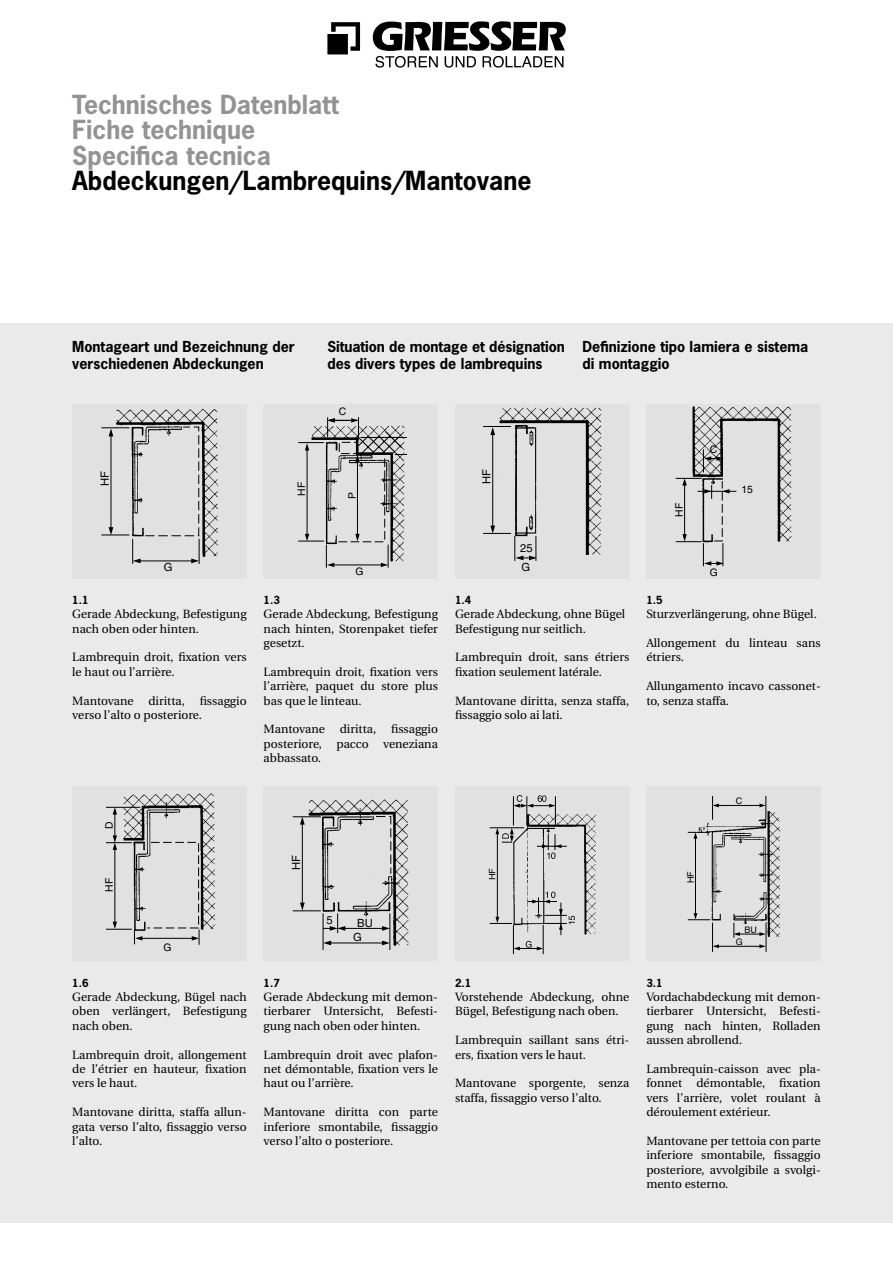
<style>
.page{position:relative;width:893px;height:1263px;background:#fff}
.page>*{position:absolute;margin:0;border:0;box-sizing:border-box;transform-origin:0 0}
.t1{font:700 24.75px "News Gothic";color:#939393}
.t2{font:700 24.75px "News Gothic";color:#000}
.titel{font:700 14.25px/17.1px "News Gothic";color:#000}
.bodytext{font:12px/14.4px "Utopia";color:#000;text-align:justify}
.t3{font:11.25px "Helvetica";color:#000}
.marginalien{font:700 10.5px "News Gothic";color:#000}
.t4{font:10.35px "Helvetica";color:#000}
.t5{font:9px "Helvetica";color:#000}
</style>
<div class="page">
<div style="left:0;top:323px;width:893px;height:899px;background:#eaeaea"></div>
<svg style="left:373px;top:21px;width:193px;height:47px"></svg>
<svg style="left:327px;top:22px;width:33px;height:32px"></svg>
<div style="left:72px;top:404px;width:175px;height:174px;background:#e1e1e1"></div>
<div style="left:264px;top:404px;width:174px;height:174px;background:#e1e1e1"></div>
<div style="left:455px;top:404px;width:174px;height:174px;background:#e1e1e1"></div>
<div style="left:646px;top:404px;width:175px;height:174px;background:#e1e1e1"></div>
<div style="left:72px;top:787px;width:175px;height:174px;background:#e1e1e1"></div>
<div style="left:264px;top:787px;width:174px;height:174px;background:#e1e1e1"></div>
<div style="left:455px;top:787px;width:174px;height:174px;background:#e1e1e1"></div>
<div style="left:646px;top:787px;width:175px;height:174px;background:#e1e1e1"></div>
<img style="left:116px;top:408px;width:102px;height:149px">
<svg style="left:101px;top:426px;width:99px;height:138px"></svg>
<svg style="left:298px;top:417px;width:109px;height:151px"></svg>
<img style="left:498px;top:407px;width:104px;height:148px">
<hr style="left:492px;top:434px;width:1px;height:93px;background:#000">
<svg style="left:483px;top:426px;width:28px;height:9px"></svg>
<svg style="left:483px;top:526px;width:54px;height:35px"></svg>
<img style="left:691px;top:406px;width:101px;height:136px">
<svg style="left:703px;top:449px;width:21px;height:23px"></svg>
<svg style="left:676px;top:478px;width:53px;height:88px"></svg>
<hr style="left:698px;top:491px;width:38px;height:1px;background:#000">
<img style="left:120px;top:793px;width:96px;height:137px">
<svg style="left:106px;top:807px;width:94px;height:138px"></svg>
<img style="left:308px;top:799px;width:101px;height:151px">
<svg style="left:324px;top:940px;width:7px;height:5px"></svg>
<svg style="left:382px;top:940px;width:8px;height:5px"></svg>
<hr style="left:330px;top:943px;width:53px;height:1px;background:#000">
<hr style="left:302px;top:824px;width:1px;height:79px;background:#000">
<svg style="left:293px;top:816px;width:28px;height:9px"></svg>
<svg style="left:382px;top:926px;width:8px;height:5px"></svg>
<hr style="left:341px;top:928px;width:42px;height:1px;background:#000">
<hr style="left:390px;top:913px;width:1px;height:37px;background:#000">
<hr style="left:323px;top:913px;width:1px;height:37px;background:#000">
<svg style="left:293px;top:902px;width:52px;height:31px"></svg>
<svg style="left:375px;top:815px;width:17px;height:60px"></svg>
<img style="left:513px;top:814px;width:83px;height:121px">
<hr style="left:497px;top:833px;width:1px;height:84px;background:#000">
<hr style="left:490px;top:827px;width:34px;height:1px;background:#000">
<svg style="left:489px;top:869px;width:6px;height:10px"></svg>
<hr style="left:537px;top:846px;width:30px;height:1px;background:#000">
<svg style="left:495px;top:795px;width:66px;height:64px"></svg>
<svg style="left:490px;top:892px;width:85px;height:62px"></svg>
<hr style="left:527px;top:901px;width:30px;height:1px;background:#000">
<img style="left:698px;top:811px;width:83px;height:126px">
<hr style="left:718px;top:946px;width:43px;height:1px;background:#000">
<hr style="left:695px;top:836px;width:1px;height:77px;background:#000">
<svg style="left:688px;top:832px;width:22px;height:7px"></svg>
<svg style="left:688px;top:913px;width:31px;height:39px"></svg>
<hr style="left:718px;top:805px;width:43px;height:1px;background:#000">
<svg style="left:712px;top:796px;width:7px;height:24px"></svg>
<svg style="left:759px;top:796px;width:8px;height:24px"></svg>
<svg style="left:733px;top:923px;width:34px;height:29px"></svg>
<p class="t1" style="left:72px;top:88px;width:268px">Technisches Datenblatt</p>
<p class="t1" style="left:72px;top:113px;width:184px">Fiche technique</p>
<p class="t1" style="left:72px;top:139px;width:200px">Specifica tecnica</p>
<p class="t2" style="left:72px;top:164px;width:461px">Abdeckungen/Lambrequins/Mantovane</p>
<p class="titel" style="left:72px;top:337px;width:224px">Montageart und Bezeichnung der verschiedenen Abdeckungen</p>
<p class="titel" style="left:327px;top:337px;width:239px">Situation de montage et désignation des divers types de lambrequins</p>
<p class="titel" style="left:583px;top:337px;width:227px">Definizione tipo lamiera e sistema di montaggio</p>
<p class="t4" style="left:339px;top:406px;width:9px">C</p>
<p class="t4" style="left:710px;top:443px;width:9px">C</p>
<p class="t3" style="left:98px;top:486px;width:17px;rotate:-90deg">HF</p>
<p class="t4" style="left:295px;top:496px;width:15px;rotate:-90deg">HF</p>
<p class="t4" style="left:346px;top:498px;width:8px;rotate:-90deg">P</p>
<p class="t3" style="left:480px;top:484px;width:17px;rotate:-90deg">HF</p>
<p class="t4" style="left:741px;top:483px;width:13px">15</p>
<p class="t4" style="left:673px;top:517px;width:15px;rotate:-90deg">HF</p>
<p class="t3" style="left:520px;top:541px;width:14px">25</p>
<p class="t3" style="left:164px;top:561px;width:10px">G</p>
<p class="t4" style="left:356px;top:565px;width:10px">G</p>
<p class="t3" style="left:522px;top:561px;width:10px">G</p>
<p class="t4" style="left:710px;top:566px;width:10px">G</p>
<p class="marginalien" style="left:72px;top:593px;width:18px">1.1</p>
<p class="bodytext" style="left:72px;top:607px;width:176px">Gerade Abdeckung, Befestigung nach oben oder hinten.</p>
<p class="bodytext" style="left:72px;top:650px;width:176px">Lambrequin droit, fixation vers le haut ou l’arrière.</p>
<p class="bodytext" style="left:72px;top:694px;width:176px">Mantovane diritta, fissaggio verso l’alto o posteriore.</p>
<p class="marginalien" style="left:264px;top:593px;width:18px">1.3</p>
<p class="bodytext" style="left:264px;top:607px;width:176px">Gerade Abdeckung, Befestigung nach hinten, Storenpaket tiefer gesetzt.</p>
<p class="bodytext" style="left:264px;top:665px;width:176px">Lambrequin droit, fixation vers l’arrière, paquet du store plus bas que le linteau.</p>
<p class="bodytext" style="left:264px;top:722px;width:176px">Mantovane diritta, fissaggio posteriore, pacco veneziana abbassato.</p>
<p class="marginalien" style="left:455px;top:593px;width:18px">1.4</p>
<p class="bodytext" style="left:455px;top:607px;width:172px">Gerade Abdeckung, ohne Bügel</p>
<p class="bodytext" style="left:455px;top:622px;width:132px">Befestigung nur seitlich.</p>
<p class="bodytext" style="left:455px;top:650px;width:176px">Lambrequin droit, sans étriers fixation seulement latérale.</p>
<p class="bodytext" style="left:455px;top:694px;width:176px">Mantovane diritta, senza staffa, fissaggio solo ai lati.</p>
<p class="marginalien" style="left:646px;top:593px;width:18px">1.5</p>
<p class="bodytext" style="left:646px;top:607px;width:172px">Sturzverlängerung, ohne Bügel.</p>
<p class="bodytext" style="left:646px;top:636px;width:176px">Allongement du linteau sans étriers.</p>
<p class="bodytext" style="left:646px;top:679px;width:176px">Allungamento incavo cassonet&shy;to, senza staffa.</p>
<p class="t5" style="left:736px;top:796px;width:8px">C</p>
<p class="t4" style="left:103px;top:829px;width:9px;rotate:-90deg">D</p>
<p class="t3" style="left:290px;top:870px;width:17px;rotate:-90deg">HF</p>
<p class="t4" style="left:103px;top:891px;width:15px;rotate:-90deg">HF</p>
<p class="t5" style="left:685px;top:883px;width:14px;rotate:-90deg">HF</p>
<p class="t4" style="left:163px;top:941px;width:10px">G</p>
<p class="t3" style="left:326px;top:914px;width:8px">5</p>
<p class="t3" style="left:357px;top:916px;width:17px">BU</p>
<p class="t3" style="left:353px;top:931px;width:10px">G</p>
<p class="t5" style="left:744px;top:924px;width:14px">BU</p>
<p class="t5" style="left:736px;top:936px;width:9px">G</p>
<p class="marginalien" style="left:72px;top:975px;width:18px">1.6</p>
<p class="bodytext" style="left:72px;top:990px;width:176px">Gerade Abdeckung, Bügel nach oben verlängert, Befestigung nach oben.</p>
<p class="bodytext" style="left:72px;top:1047px;width:176px">Lambrequin droit, allongement de l’étrier en hauteur, fixation vers le haut.</p>
<p class="bodytext" style="left:72px;top:1105px;width:176px">Mantovane diritta, staffa allun&shy;gata verso l’alto, fissaggio verso l’alto.</p>
<p class="marginalien" style="left:264px;top:975px;width:18px">1.7</p>
<p class="bodytext" style="left:264px;top:990px;width:176px">Gerade Abdeckung mit demon&shy;tierbarer Untersicht, Befesti&shy;gung nach oben oder hinten.</p>
<p class="bodytext" style="left:264px;top:1047px;width:176px">Lambrequin droit avec plafon&shy;net démontable, fixation vers le haut ou l’arrière.</p>
<p class="bodytext" style="left:264px;top:1105px;width:176px">Mantovane diritta con parte inferiore smontabile, fissaggio verso l’alto o posteriore.</p>
<p class="marginalien" style="left:455px;top:975px;width:18px">2.1</p>
<p class="bodytext" style="left:455px;top:990px;width:176px">Vorstehende Abdeckung, ohne<br>Bügel, Befestigung nach oben.</p>
<p class="bodytext" style="left:455px;top:1033px;width:176px">Lambrequin saillant sans étri&shy;ers, fixation vers le haut.</p>
<p class="bodytext" style="left:455px;top:1076px;width:176px">Mantovane sporgente, senza staffa, fissaggio verso l’alto.</p>
<p class="marginalien" style="left:646px;top:975px;width:18px">3.1</p>
<p class="bodytext" style="left:646px;top:990px;width:176px">Vordachabdeckung mit demon&shy;tierbarer Untersicht, Befesti&shy;gung nach hinten, Rolladen aussen abrollend.</p>
<p class="bodytext" style="left:646px;top:1062px;width:176px">Lambrequin-caisson avec pla&shy;fonnet démontable, fixation vers l’arrière, volet roulant à déroulement extérieur.</p>
<p class="bodytext" style="left:646px;top:1134px;width:176px">Mantovane per tettoia con parte inferiore smontabile, fissaggio posteriore, avvolgibile a svolgi&shy;mento esterno.</p>
</div>
